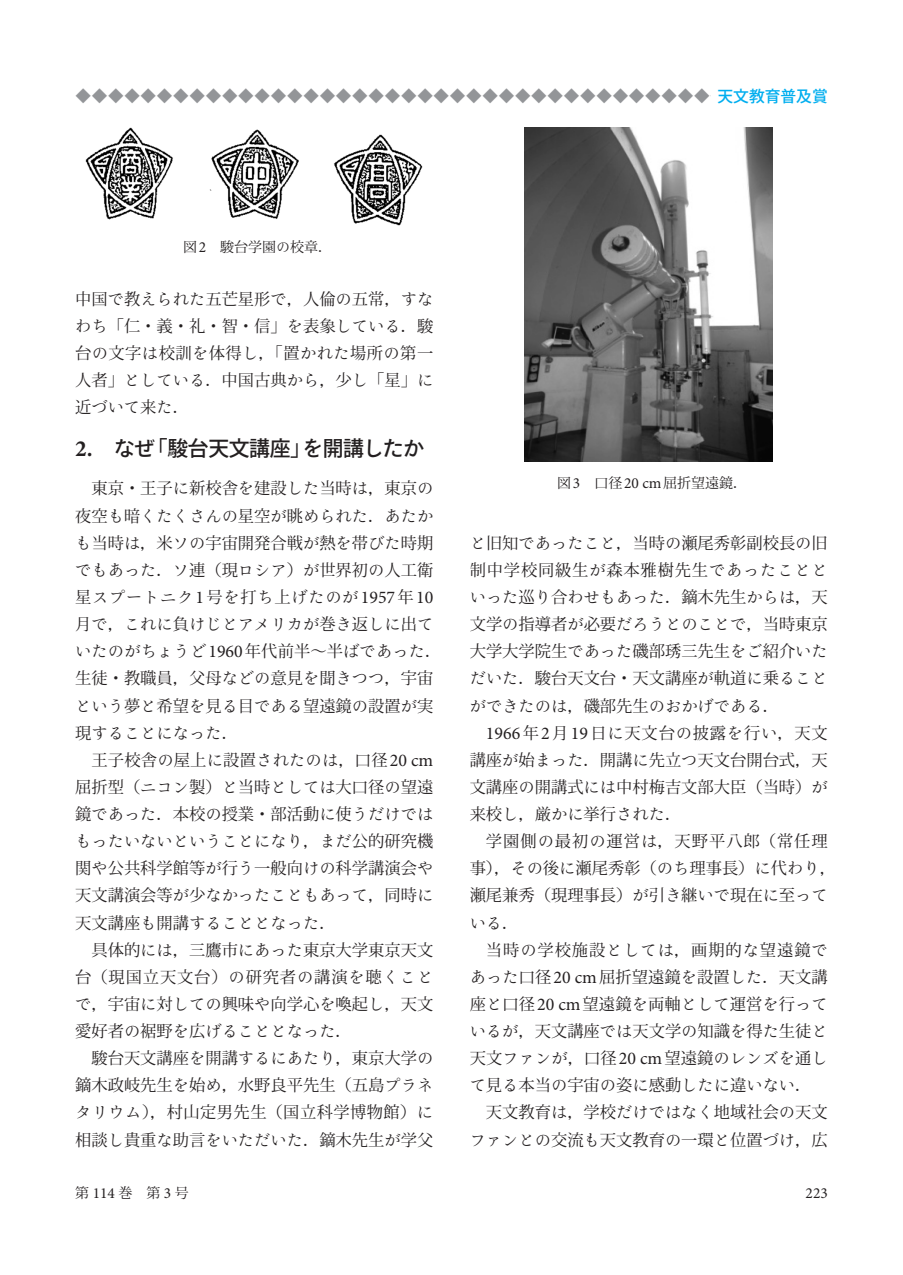
<style>
.page{position:relative;width:903px;height:1275px;background:#fff}
.page>*{position:absolute;margin:0;border:0;box-sizing:border-box;transform-origin:0 0}
.t1{font:500 21px "Koz Go Pro";letter-spacing:-.015em;color:#231f20}
.t2{font:16.28px/27.1px "Koz Min Pro";color:#231f20;text-align:justify}
.t3{font:16.28px/27.1px "Ryo Text Plus N";color:#231f20}
.t4{font:16.28px "Koz Min Pro";color:#939598}
.t5{font:16.28px/27.1px "Koz Min Pro";letter-spacing:.05em;color:#231f20}
.t6{font:500 15.75px "Koz Go Pro";color:#00aeef}
.t7{font:15.4px "Minion Pro";color:#231f20}
.t8{font:14px "Koz Min Pro";color:#231f20}
.s1{font-family:"Minion Pro";font-size:15.4px}
.s2{font-family:"Ryo Text Plus N"}
.s3{font-family:"Koz Min Pro"}
.s4{font-family:"Minion Pro";font-weight:700;font-size:23.1px}
.s5{font-family:"Ryo Gothic Plus N"}
.s6{font-family:"Minion Pro";font-size:17.85px}
</style>
<div class="page">
<img style="left:86px;top:127px;width:337px;height:98px">
<img style="left:525px;top:127px;width:248px;height:334px">
<p class="t4" style="left:75px;top:85px;width:750px">◆◆◆◆◆◆◆◆◆◆◆◆◆◆◆◆◆◆◆◆◆◆◆◆◆◆◆◆◆◆◆◆◆◆◆◆◆◆◆◆◆◆◆◆◆◆</p>
<p class="t6" style="left:717px;top:87px;width:112px">天文教育普及賞</p>
<p class="t8" style="left:183px;top:237px;width:151px">図<span class="s1">2</span>　駿台学園<span class="s2">の</span>校章．</p>
<p class="t2" style="left:75px;top:284px;width:360px">中国<span class="s2">で</span>教<span class="s2">えられた</span>五芒星形<span class="s2">で</span>，人倫<span class="s2">の</span>五常，<span class="s2">すなわち</span>「仁・義・礼・智・信」<span class="s2">を</span>表象<span class="s2">している</span>．駿台<span class="s2">の</span>文字<span class="s2">は</span>校訓<span class="s2">を</span>体得<span class="s2">し</span>，「置<span class="s2">かれた</span>場所<span class="s2">の</span>第一人者」<span class="s2">としている</span>．中国古典<span class="s2">から</span>，少<span class="s2">し</span>「星」<span class="s2">に</span></p>
<p class="t3" style="left:75px;top:394px;width:115px"><span class="s3">近</span>づいて<span class="s3">来</span>た<span class="s3">．</span></p>
<p class="t1" style="left:75px;top:434px;width:351px"><span class="s4">2.</span> <span class="s5">なぜ</span>「駿台天文講座」<span class="s5">を</span>開講<span class="s5">したか</span></p>
<p class="t2" style="left:91px;top:474px;width:343px">東京・王子<span class="s2">に</span>新校舎<span class="s2">を</span>建設<span class="s2">した</span>当時<span class="s2">は</span>，東京<span class="s2">の</span></p>
<p class="t3" style="left:75px;top:502px;width:360px"><span class="s3">夜空</span>も<span class="s3">暗</span>くたくさんの<span class="s3">星空</span>が<span class="s3">眺</span>められた<span class="s3">．</span>あたか</p>
<p class="t2" style="left:75px;top:529px;width:360px"><span class="s2">も</span>当時<span class="s2">は</span>，米<span class="s2">ソの</span>宇宙開発合戦<span class="s2">が</span>熱<span class="s2">を</span>帯<span class="s2">びた</span>時期</p>
<p class="t3" style="left:75px;top:556px;width:368px">でもあった<span class="s3">．</span>ソ<span class="s3">連（現</span>ロシア<span class="s3">）</span>が<span class="s3">世界初</span>の<span class="s3">人工衛星</span>スプートニク<span class="s6">1</span><span class="s3">号</span>を<span class="s3">打</span>ち<span class="s3">上</span>げたのが<span class="s6">1957</span><span class="s3">年</span><span class="s6">10</span><span class="s3">月</span>で<span class="s3">，</span>これに<span class="s3">負</span>けじとアメリカが<span class="s3">巻</span>き<span class="s3">返</span>しに<span class="s3">出</span>ていたのがちょうど<span class="s6">1960</span><span class="s3">年代前半～半</span>ばであった<span class="s3">．</span></p>
<p class="t2" style="left:75px;top:664px;width:360px">生徒・教職員，父母<span class="s2">などの</span>意見<span class="s2">を</span>聞<span class="s2">きつつ</span>，宇宙</p>
<p class="t3" style="left:75px;top:692px;width:360px">という<span class="s3">夢</span>と<span class="s3">希望</span>を<span class="s3">見</span>る<span class="s3">目</span>である<span class="s3">望遠鏡</span>の<span class="s3">設置</span>が<span class="s3">実現</span>することになった<span class="s3">．</span></p>
<p class="t2" style="left:75px;top:746px;width:360px;text-indent:16px">王子校舎<span class="s2">の</span>屋上<span class="s2">に</span>設置<span class="s2">されたのは</span>，口径<span class="s6">20 cm</span>屈折型（<span class="s2">ニコン</span>製）<span class="s2">と</span>当時<span class="s2">としては</span>大口径<span class="s2">の</span>望遠鏡<span class="s2">であった</span>．本校<span class="s2">の</span>授業・部活動<span class="s2">に</span>使<span class="s2">うだけでは</span></p>
<p class="t3" style="left:75px;top:828px;width:360px">もったいないということになり<span class="s3">，</span>まだ<span class="s3">公的研究機</span></p>
<p class="t2" style="left:75px;top:854px;width:360px">関<span class="s2">や</span>公共科学館等<span class="s2">が</span>行<span class="s2">う</span>一般向<span class="s2">けの</span>科学講演会<span class="s2">や</span></p>
<p class="t3" style="left:75px;top:882px;width:360px"><span class="s3">天文講演会等</span>が<span class="s3">少</span>なかったこともあって<span class="s3">，同時</span>に<span class="s3">天文講座</span>も<span class="s3">開講</span>することとなった<span class="s3">．</span></p>
<p class="t2" style="left:75px;top:935px;width:360px;text-indent:16px">具体的<span class="s2">には</span>，三鷹市<span class="s2">にあった</span>東京大学東京天文台（現国立天文台）<span class="s2">の</span>研究者<span class="s2">の</span>講演<span class="s2">を</span>聴<span class="s2">くことで</span>，宇宙<span class="s2">に</span>対<span class="s2">しての</span>興味<span class="s2">や</span>向学心<span class="s2">を</span>喚起<span class="s2">し</span>，天文</p>
<p class="t3" style="left:75px;top:1018px;width:278px"><span class="s3">愛好者</span>の<span class="s3">裾野</span>を<span class="s3">広</span>げることとなった<span class="s3">．</span></p>
<p class="t2" style="left:75px;top:1044px;width:360px;text-indent:16px">駿台天文講座<span class="s2">を</span>開講<span class="s2">するにあたり</span>，東京大学<span class="s2">の</span>鏑木政岐先生<span class="s2">を</span>始<span class="s2">め</span>，水野良平先生（五島<span class="s2">プラネタリウム</span>），村山定男先生（国立科学博物館）<span class="s2">に</span>相談<span class="s2">し</span>貴重<span class="s2">な</span>助言<span class="s2">をいただいた</span>．鏑木先生<span class="s2">が</span>学父</p>
<p class="t8" style="left:557px;top:472px;width:192px">図<span class="s1">3</span>　口径<span class="s1">20 cm</span>屈折望遠鏡．</p>
<p class="t5" style="left:470px;top:529px;width:360px"><span class="s2">と</span>旧知<span class="s2">であったこと</span>，当時<span class="s2">の</span>瀬尾秀彰副校長<span class="s2">の</span>旧制中学校同級生<span class="s2">が</span>森本雅樹先生<span class="s2">であったことと</span></p>
<p class="t3" style="left:470px;top:584px;width:360px">いった<span class="s3">巡</span>り<span class="s3">合</span>わせもあった<span class="s3">．鏑木先生</span>からは<span class="s3">，天</span></p>
<p class="t2" style="left:470px;top:610px;width:360px">文学<span class="s2">の</span>指導者<span class="s2">が</span>必要<span class="s2">だろうとのことで</span>，当時東京大学大学院生<span class="s2">であった</span>磯部琇三先生<span class="s2">をご</span>紹介<span class="s2">いただいた</span>．駿台天文台・天文講座<span class="s2">が</span>軌道<span class="s2">に</span>乗<span class="s2">ること</span></p>
<p class="t3" style="left:470px;top:692px;width:311px">ができたのは<span class="s3">，磯部先生</span>のおかげである<span class="s3">．</span></p>
<p class="t2" style="left:470px;top:718px;width:360px;text-indent:16px"><span class="s6">1966</span>年<span class="s6">2</span>月<span class="s6">19</span>日<span class="s2">に</span>天文台<span class="s2">の</span>披露<span class="s2">を</span>行<span class="s2">い</span>，天文講座<span class="s2">が</span>始<span class="s2">まった</span>．開講<span class="s2">に</span>先立<span class="s2">つ</span>天文台開台式，天文講座<span class="s2">の</span>開講式<span class="s2">には</span>中村梅吉文部大臣（当時）<span class="s2">が</span>来校<span class="s2">し</span>，厳<span class="s2">かに</span>挙行<span class="s2">された</span>．</p>
<p class="t2" style="left:470px;top:827px;width:368px;text-align:center">学園側<span class="s2">の</span>最初<span class="s2">の</span>運営<span class="s2">は</span>，天野平八郎（常任理<br>事），<span class="s2">その</span>後<span class="s2">に</span>瀬尾秀彰（<span class="s2">のち</span>理事長）<span class="s2">に</span>代<span class="s2">わり</span>，瀬尾兼秀（現理事長）<span class="s2">が</span>引<span class="s2">き</span>継<span class="s2">いで</span>現在<span class="s2">に</span>至<span class="s2">って</span></p>
<p class="t3" style="left:470px;top:909px;width:50px">いる<span class="s3">．</span></p>
<p class="t2" style="left:470px;top:936px;width:360px;text-indent:16px">当時<span class="s2">の</span>学校施設<span class="s2">としては</span>，画期的<span class="s2">な</span>望遠鏡<span class="s2">であった</span>口径<span class="s6">20 cm</span>屈折望遠鏡<span class="s2">を</span>設置<span class="s2">した</span>．天文講座<span class="s2">と</span>口径<span class="s6">20 cm</span>望遠鏡<span class="s2">を</span>両軸<span class="s2">として</span>運営<span class="s2">を</span>行<span class="s2">っているが</span>，天文講座<span class="s2">では</span>天文学<span class="s2">の</span>知識<span class="s2">を</span>得<span class="s2">た</span>生徒<span class="s2">と</span></p>
<p class="t3" style="left:470px;top:1045px;width:360px"><span class="s3">天文</span>ファンが<span class="s3">，口径</span><span class="s6">20 cm</span><span class="s3">望遠鏡</span>のレンズを<span class="s3">通</span>して<span class="s3">見</span>る<span class="s3">本当</span>の<span class="s3">宇宙</span>の<span class="s3">姿</span>に<span class="s3">感動</span>したに<span class="s3">違</span>いない<span class="s3">．</span></p>
<p class="t2" style="left:470px;top:1098px;width:360px;text-align:right">天文教育<span class="s2">は</span>，学校<span class="s2">だけではなく</span>地域社会<span class="s2">の</span>天文<span class="s2">ファンとの</span>交流<span class="s2">も</span>天文教育<span class="s2">の</span>一環<span class="s2">と</span>位置<span class="s2">づけ</span>，広</p>
<p class="t8" style="left:75px;top:1183px;width:115px">第 <span class="s1">114</span> 巻　第 <span class="s1">3</span> 号</p>
<p class="t7" style="left:805px;top:1182px;width:24px">223</p>
</div>
